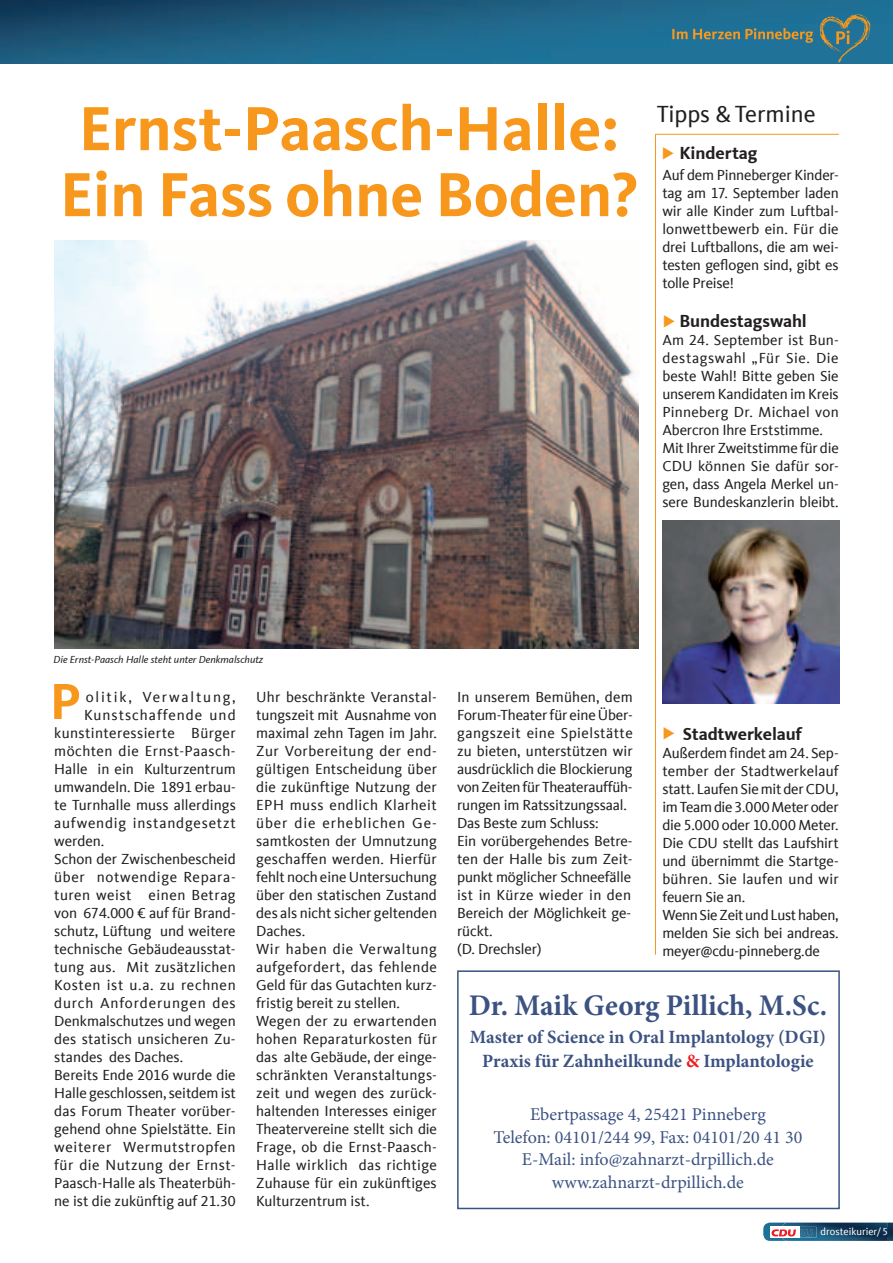
<style>
.page{position:relative;width:893px;height:1263px;background:#fff}
.page>*{position:absolute;margin:0;border:0;box-sizing:border-box;transform-origin:0 0}
.t1{font:700 64.5px/66px "CDU Kievit Tab";color:#f7981d}
.t2{font:700 52.5px "CDU Kievit Tab";color:#f7981d}
.t3{font:700 30px "Minion Pro";color:#3b5282}
.t4{font:24px "CDU Kievit Tab";color:#231f20}
.t5{font:700 18.75px/24px "Minion Pro";color:#3b5282;text-align:center}
.t6{font:18px/22.5px "Minion Pro";color:#3b5282;text-align:center}
.t7{font:700 18px "CDU Kievit Tab";letter-spacing:-.005em;color:#231f20}
.t8{font:15px/18px "CDU Kievit Tab";color:#231f20}
.t9{font:15px "CDU Kievit Tab";letter-spacing:.035em;color:#231f20}
.t10{font:15px "CDU Kievit Tab";letter-spacing:.055em;color:#231f20}
.t11{font:15px "CDU Kievit Tab";letter-spacing:.045em;color:#231f20}
.t12{font:15px "CDU Kievit Tab";letter-spacing:.025em;color:#231f20}
.t13{font:15px "CDU Kievit Tab";letter-spacing:.02em;color:#231f20}
.t14{font:15px "CDU Kievit Tab";letter-spacing:.04em;color:#231f20}
.t15{font:15px "CDU Kievit Tab";letter-spacing:.12em;color:#231f20}
.t16{font:15px "CDU Kievit Tab";letter-spacing:.065em;color:#231f20}
.t17{font:italic 10.5px "CDU Kievit Tab";color:#231f20}
.t18{font:10.5px "CDU Kievit Tab";color:#fff}
.s1{color:#ee1d23}
</style>
<div class="page">
<img style="left:0;top:0;width:893px;height:64px">
<svg style="left:672px;top:28px;width:141px;height:15px;background:#5b7c75"></svg>
<img style="left:818px;top:12px;width:53px;height:51px">
<img style="left:763px;top:1222px;width:130px;height:19px">
<img style="left:781px;top:1222px;width:107px;height:19px">
<img style="left:800px;top:1227px;width:87px;height:10px">
<div style="left:770px;top:1227px;width:30px;height:10px;background:#fff"></div>
<svg style="left:771px;top:1229px;width:42px;height:7px"></svg>
<hr style="left:655px;top:134px;width:1px;height:821px;background:#f7981d">
<hr style="left:656px;top:134px;width:183px;height:1px;background:#f7981d">
<img style="left:54px;top:240px;width:585px;height:408px">
<div style="left:457px;top:970px;width:383px;height:239px;border:2px solid #3b5282"></div>
<img style="left:662px;top:521px;width:177px;height:182px">
<h1 class="t1" style="left:60px;top:96px;width:580px">Ernst-Paasch-Halle:<br>Ein Fass ohne Boden?</h1>
<h3 class="t4" style="left:657px;top:100px;width:160px">Tipps &amp; Termine</h3>
<p class="t7" style="left:679px;top:143px;width:80px">Kindertag</p>
<p class="t8" style="left:662px;top:166px;width:178px;text-align:justify">Auf dem Pinneberger Kinder&shy;tag am 17. September laden wir alle Kinder zum Luftbal&shy;lonwettbewerb ein. Für die drei Luftballons, die am wei&shy;testen geflogen sind, gibt es tolle Preise!</p>
<p class="t7" style="left:679px;top:310px;width:129px">Bundestagswahl</p>
<p class="t8" style="left:662px;top:331px;width:178px">Am 24. September ist Bun&shy;destagswahl „Für Sie. Die beste Wahl! Bitte geben Sie unserem Kandidaten im Kreis<br>Pinneberg Dr. Michael von<br>Abercron Ihre Erststimme.<br>Mit Ihrer Zweitstimme für die<br>CDU können Sie dafür sor&shy;gen, dass Angela Merkel un&shy;sere Bundeskanzlerin bleibt.</p>
<p class="t17" style="left:53px;top:653px;width:211px">Die Ernst-Paasch Halle steht unter Denkmalschutz</p>
<h2 class="t2" style="left:50px;top:671px;width:33px">P</h2>
<p class="t15" style="left:86px;top:689px;width:151px">olitik, Verwaltung,</p>
<p class="t16" style="left:84px;top:707px;width:153px">Kunstschaffende und</p>
<p class="t12" style="left:54px;top:725px;width:183px">kunstinteressierte Bürger</p>
<p class="t9" style="left:54px;top:743px;width:183px">möchten die Ernst-Paasch-</p>
<p class="t8" style="left:54px;top:760px;width:183px">Halle in ein Kulturzentrum</p>
<p class="t8" style="left:54px;top:778px;width:183px">umwandeln. Die 1891 erbau-</p>
<p class="t8" style="left:54px;top:796px;width:183px">te Turnhalle muss allerdings</p>
<p class="t10" style="left:54px;top:815px;width:183px">aufwendig instandgesetzt</p>
<p class="t8" style="left:54px;top:832px;width:52px">werden.</p>
<p class="t8" style="left:54px;top:850px;width:183px">Schon der Zwischenbescheid</p>
<p class="t11" style="left:54px;top:869px;width:183px">über notwendige Repara-</p>
<p class="t9" style="left:54px;top:887px;width:183px">turen weist einen Betrag</p>
<p class="t8" style="left:54px;top:904px;width:183px">von 674.000 € auf für Brand-</p>
<p class="t8" style="left:54px;top:922px;width:183px">schutz, Lüftung und weitere</p>
<p class="t8" style="left:54px;top:940px;width:183px">technische Gebäudeausstat-</p>
<p class="t13" style="left:54px;top:959px;width:183px">tung aus. Mit zusätzlichen</p>
<p class="t14" style="left:54px;top:977px;width:183px">Kosten ist u.a. zu rechnen</p>
<p class="t10" style="left:54px;top:995px;width:183px">durch Anforderungen des</p>
<p class="t8" style="left:54px;top:1012px;width:183px">Denkmalschutzes und wegen</p>
<p class="t8" style="left:54px;top:1030px;width:183px">des statisch unsicheren Zu-</p>
<p class="t8" style="left:54px;top:1048px;width:130px">standes des Daches.</p>
<p class="t8" style="left:54px;top:1066px;width:183px">Bereits Ende 2016 wurde die</p>
<p class="t8" style="left:54px;top:1084px;width:183px">Halle geschlossen, seitdem ist</p>
<p class="t8" style="left:54px;top:1102px;width:183px">das Forum Theater vorüber-</p>
<p class="t8" style="left:54px;top:1120px;width:183px">gehend ohne Spielstätte. Ein</p>
<p class="t11" style="left:54px;top:1139px;width:183px">weiterer Wermutstropfen</p>
<p class="t9" style="left:54px;top:1157px;width:183px">für die Nutzung der Ernst-</p>
<p class="t8" style="left:54px;top:1174px;width:183px">Paasch-Halle als Theaterbüh-</p>
<p class="t8" style="left:54px;top:1192px;width:183px">ne ist die zukünftig auf 21.30</p>
<p class="t8" style="left:256px;top:688px;width:182px">Uhr beschränkte Veranstal&shy;tungszeit mit Ausnahme von maximal zehn Tagen im Jahr.<br>Zur Vorbereitung der end&shy;gültigen Entscheidung über die zukünftige Nutzung der<br>EPH muss endlich Klarheit über die erheblichen Ge&shy;samtkosten der Umnutzung geschaffen werden. Hierfür fehlt noch eine Untersuchung über den statischen Zustand des als nicht sicher geltenden<br>Daches.<br>Wir haben die Verwaltung aufgefordert, das fehlende<br>Geld für das Gutachten kurz&shy;fristig bereit zu stellen.<br>Wegen der zu erwartenden hohen Reparaturkosten für das alte Gebäude, der einge&shy;schränkten Veranstaltungs&shy;zeit und wegen des zurück&shy;haltenden Interesses einiger<br>Theatervereine stellt sich die<br>Frage, ob die Ernst-Paasch-<br>Halle wirklich das richtige<br>Zuhause für ein zukünftiges<br>Kulturzentrum ist.</p>
<p class="t8" style="left:457px;top:688px;width:177px">In unserem Bemühen, dem<br>Forum-Theater für eine Über&shy;gangszeit eine Spielstätte zu bieten, unterstützen wir ausdrücklich die Blockierung von Zeiten für Theaterauffüh&shy;rungen im Ratssitzungssaal.<br>Das Beste zum Schluss:<br>Ein vorübergehendes Betre&shy;ten der Halle bis zum Zeit&shy;punkt möglicher Schneefälle ist in Kürze wieder in den<br>Bereich der Möglichkeit ge&shy;rückt.<br>(D. Drechsler)</p>
<p class="t7" style="left:683px;top:723px;width:121px">Stadtwerkelauf</p>
<p class="t8" style="left:662px;top:744px;width:178px">Außerdem findet am 24. Sep&shy;tember der Stadtwerkelauf statt. Laufen Sie mit der CDU, im Team die 3.000 Meter oder die 5.000 oder 10.000 Meter.<br>Die CDU stellt das Laufshirt und übernimmt die Startge&shy;bühren. Sie laufen und wir feuern Sie an.<br>Wenn Sie Zeit und Lust haben, melden Sie sich bei andreas. meyer@cdu-pinneberg.de</p>
<h3 class="t3" style="left:469px;top:984px;width:360px">Dr. Maik Georg Pillich, M.Sc.</h3>
<p class="t5" style="left:470px;top:1025px;width:358px">Master of Science in Oral Implantology (DGI)<br>Praxis für Zahnheilkunde <span class="s1">&amp;</span> Implantologie</p>
<p class="t6" style="left:493px;top:1103px;width:310px">Ebertpassage 4, 25421 Pinneberg<br>Telefon: 04101/244 99, Fax: 04101/20 41 30<br>E-Mail: info@zahnarzt-drpillich.de www.zahnarzt-drpillich.de</p>
<p class="t18" style="left:821px;top:1226px;width:69px">drosteikurier/ 5</p>
<p class="t18" style="left:882px;top:1226px;width:7px">3</p>
</div>
